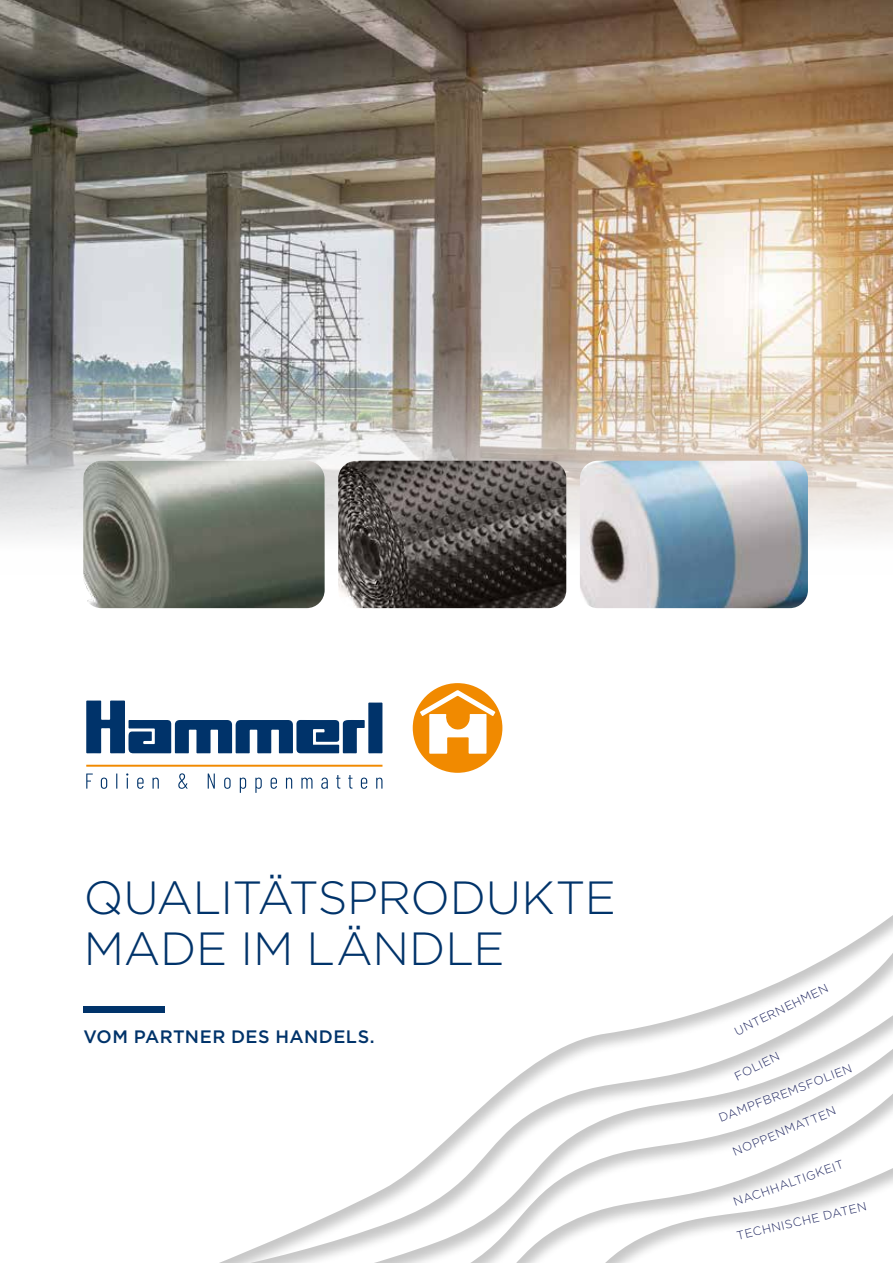
<style>
.page{position:relative;width:893px;height:1263px;background:#fff}
.page>*{position:absolute;margin:0;border:0;box-sizing:border-box;transform-origin:0 0}
.t1{font:300 46.5px/51px "Gotham Pro";letter-spacing:-.01em;color:#00336a}
.t2{font:500 18px "Gotham Pro";letter-spacing:.025em;color:#00336a}
.t3{font:300 12px "Gotham Pro";color:#202760}
</style>
<div class="page">
<img style="left:0;top:0;width:893px;height:575px">
<div style="left:83px;top:1006px;width:82px;height:6px;background:#00336a"></div>
<img style="left:338px;top:461px;width:228px;height:147px">
<img style="left:83px;top:461px;width:242px;height:147px">
<img style="left:580px;top:461px;width:228px;height:147px">
<svg style="left:413px;top:683px;width:89px;height:90px"></svg>
<svg style="left:86px;top:700px;width:296px;height:54px"></svg>
<hr style="left:86px;top:765px;width:296px;height:2px;background:#f18a00">
<svg style="left:86px;top:773px;width:7px;height:16px"></svg>
<svg style="left:101px;top:777px;width:6px;height:12px"></svg>
<svg style="left:116px;top:773px;width:1px;height:16px"></svg>
<svg style="left:126px;top:773px;width:2px;height:16px"></svg>
<svg style="left:137px;top:777px;width:7px;height:12px"></svg>
<svg style="left:153px;top:778px;width:6px;height:11px"></svg>
<svg style="left:178px;top:773px;width:10px;height:16px"></svg>
<svg style="left:208px;top:773px;width:7px;height:16px"></svg>
<svg style="left:224px;top:777px;width:7px;height:12px"></svg>
<svg style="left:240px;top:777px;width:6px;height:16px"></svg>
<svg style="left:255px;top:777px;width:7px;height:16px"></svg>
<svg style="left:271px;top:777px;width:6px;height:12px"></svg>
<svg style="left:286px;top:778px;width:6px;height:11px"></svg>
<svg style="left:301px;top:778px;width:11px;height:11px"></svg>
<svg style="left:321px;top:777px;width:7px;height:12px"></svg>
<svg style="left:336px;top:775px;width:4px;height:14px"></svg>
<svg style="left:348px;top:775px;width:5px;height:14px"></svg>
<svg style="left:361px;top:777px;width:6px;height:12px"></svg>
<svg style="left:376px;top:778px;width:6px;height:11px"></svg>
<div style="left:115px;top:929px;width:778px;height:334px;background:#fff"></div>
<div style="left:147px;top:993px;width:746px;height:270px;background:#000;opacity:.22"></div>
<div style="left:136px;top:1047px;width:757px;height:216px;background:#000;opacity:.22"></div>
<div style="left:218px;top:1078px;width:675px;height:185px;background:#000;opacity:.22"></div>
<h1 class="t1" style="left:84px;top:873px;width:534px">QUALITÄTSPRODUKTE<br>MADE IM LÄNDLE</h1>
<h2 class="t2" style="left:83px;top:1026px;width:293px">VOM PARTNER DES HANDELS.</h2>
<p class="t3" style="left:732px;top:1026px;width:104px;rotate:-26deg">UNTERNEHMEN</p>
<p class="t3" style="left:732px;top:1071px;width:50px;rotate:-26deg">FOLIEN</p>
<p class="t3" style="left:717px;top:1112px;width:143px;rotate:-21deg">DAMPFBREMSFOLIEN</p>
<p class="t3" style="left:731px;top:1146px;width:112px;rotate:-23deg">NOPPENMATTEN</p>
<p class="t3" style="left:732px;top:1197px;width:117px;rotate:-20deg">NACHHALTIGKEIT</p>
<p class="t3" style="left:735px;top:1229px;width:134px;rotate:-13deg">TECHNISCHE DATEN</p>
</div>
